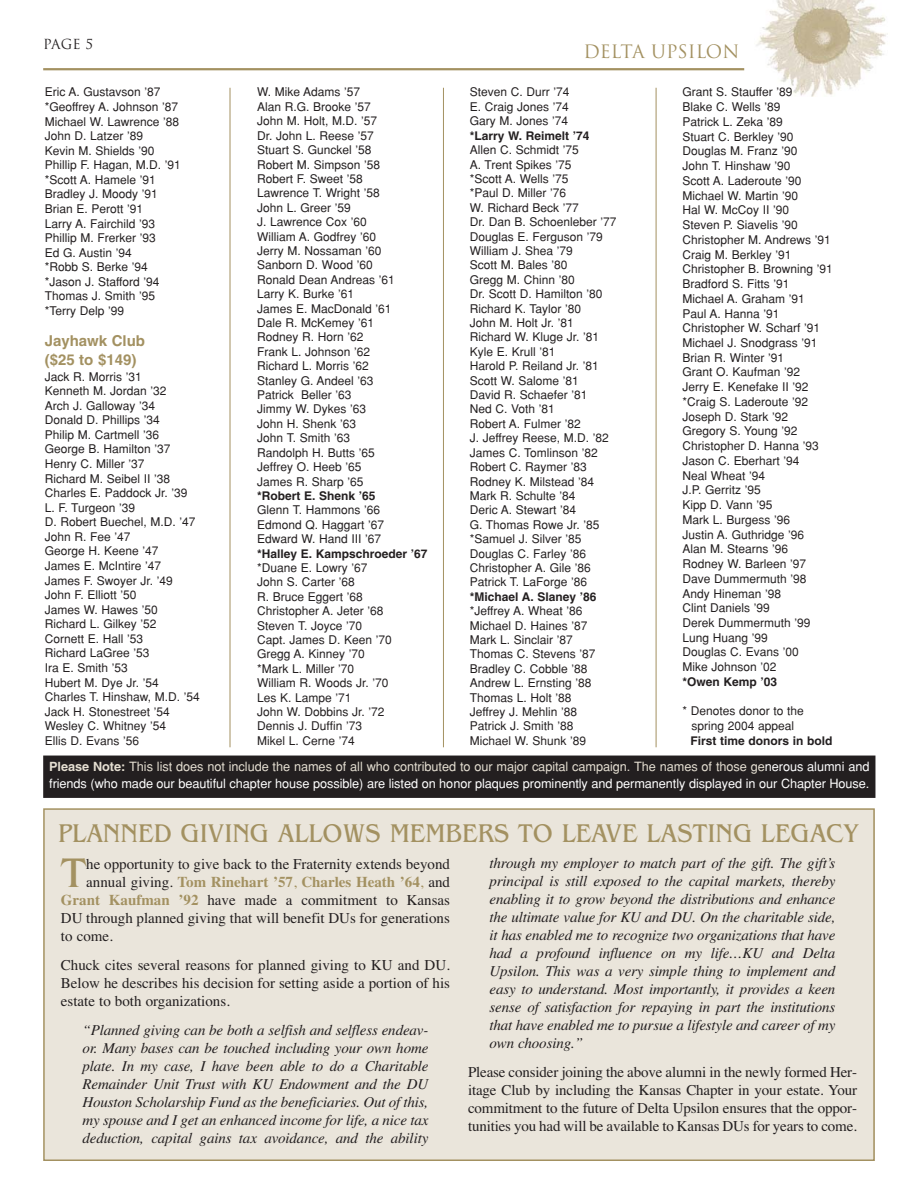
<style>
.page{position:relative;width:918px;height:1188px;background:#fff}
.page>*{position:absolute;margin:0;border:0;box-sizing:border-box;transform-origin:0 0}
.t1{font:43.2px "Benguiat";color:#a39161}
.t2{font:26.85px "Benguiat";color:#a39161;scale:.94 1}
.t3{font:18px "Trajan";color:#a39161}
.t4{font:italic 15px/18px "Times";letter-spacing:-.01em;color:#231f20;text-align:justify}
.t5{font:15px/18px "Times";color:#231f20;text-align:justify}
.t6{font:700 15px "Times";color:#a39161}
.t7{font:700 15px/18.1px "Helvetica";color:#a39161}
.t8{font:13.5px "Trajan";color:#231f20}
.t9{font:12.75px/17px "Helvetica";letter-spacing:-.005em;color:#fff}
.t10{font:12px/14.4px "Helvetica";color:#231f20}
.t11{font:700 12px "Helvetica";color:#231f20}
.s1{font-weight:700;color:#e5dfd2}
.s2{color:#e5dfd2}
.s3{font-weight:400;color:#231f20}
.s4{font-weight:400}
.s5{font-weight:700;color:#a39161}
</style>
<div class="page">
<img style="left:756px;top:0;width:132px;height:97px">
<hr style="left:43px;top:68px;width:701px;height:2px;background:#a39161">
<div style="left:44px;top:809px;width:830px;height:351px;background:#eae5db"></div>
<div style="left:43px;top:808px;width:832px;height:353px;border:2px solid #a39161"></div>
<hr style="left:230px;top:88px;width:1px;height:659px;background:#a39161">
<hr style="left:443px;top:88px;width:1px;height:659px;background:#a39161">
<hr style="left:656px;top:88px;width:1px;height:659px;background:#a39161">
<div style="left:44px;top:756px;width:831px;height:41px;background:#231f20"></div>
<div style="left:43px;top:756px;width:832px;height:42px;border:2px solid #231f20"></div>
<p class="t8" style="left:43px;top:36px;width:51px">PAGE 5</p>
<h3 class="t3" style="left:584px;top:41px;width:157px">DELTA UPSILON</h3>
<p class="t10" style="left:682px;top:86px;width:152px">Grant S. Stauffer ’89<br>Blake C. Wells ’89<br>Patrick L. Zeka ’89<br>Stuart C. Berkley ’90<br>Douglas M. Franz ’90<br>John T. Hinshaw ’90<br>Scott A. Laderoute ’90<br>Michael W. Martin ’90<br>Hal W. McCoy II ’90<br>Steven P. Siavelis ’90<br>Christopher M. Andrews ’91<br>Craig M. Berkley ’91<br>Christopher B. Browning ’91<br>Bradford S. Fitts ’91<br>Michael A. Graham ’91<br>Paul A. Hanna ’91<br>Christopher W. Scharf ’91<br>Michael J. Snodgrass ’91<br>Brian R. Winter ’91<br>Grant O. Kaufman ’92<br>Jerry E. Kenefake II ’92 *Craig S. Laderoute ’92<br>Joseph D. Stark ’92<br>Gregory S. Young ’92<br>Christopher D. Hanna ’93<br>Jason C. Eberhart ’94<br>Neal Wheat ’94<br>J.P. Gerritz ’95<br>Kipp D. Vann ’95<br>Mark L. Burgess ’96<br>Justin A. Guthridge ’96<br>Alan M. Stearns ’96<br>Rodney W. Barleen ’97<br>Dave Dummermuth ’98<br>Andy Hineman ’98<br>Clint Daniels ’99<br>Derek Dummermuth ’99<br>Lung Huang ’99<br>Douglas C. Evans ’00<br>Mike Johnson ’02</p>
<p class="t11" style="left:682px;top:677px;width:96px">*Owen Kemp ’03</p>
<p class="t10" style="left:682px;top:705px;width:123px;text-align:center">* Denotes donor to the spring 2004 appeal</p>
<p class="t11" style="left:690px;top:736px;width:143px">First time donors in bold</p>
<p class="t9" style="left:49px;top:759px;width:822px"><span class="s1">Please Note:</span> <span class="s2">This list does not include the names of all who contributed to our major capital campaign. The names of those ge</span>nerous alumni and friends (who made our beautiful chapter house possible) are listed on honor plaques prominently and permanently displayed in our Chapter House.</p>
<h2 class="t2" style="left:58px;top:823px;width:853px">PLANNED GIVING ALLOWS MEMBERS TO LEAVE LASTING LEGACY</h2>
<h1 class="t1" style="left:61px;top:857px;width:27px">T</h1>
<p class="t5" style="left:86px;top:857px;width:365px">he opportunity to give back to the Fraternity extends beyond</p>
<p class="t10" style="left:45px;top:86px;width:138px">Eric A. Gustavson ’87 *Geoffrey A. Johnson ’87<br>Michael W. Lawrence ’88<br>John D. Latzer ’89<br>Kevin M. Shields ’90<br>Phillip F. Hagan, M.D. ’91 *Scott A. Hamele ’91<br>Bradley J. Moody ’91<br>Brian E. Perott ’91<br>Larry A. Fairchild ’93<br>Phillip M. Frerker ’93<br>Ed G. Austin ’94<br>*Robb S. Berke ’94 *Jason J. Stafford ’94<br>Thomas J. Smith ’95 *Terry Delp ’99</p>
<p class="t7" style="left:45px;top:333px;width:102px">Jayhawk Club ($25 to $149)</p>
<p class="t10" style="left:45px;top:370px;width:157px">Jack R. Morris ’31<br>Kenneth M. Jordan ’32<br>Arch J. Galloway ’34<br>Donald D. Phillips ’34<br>Philip M. Cartmell ’36<br>George B. Hamilton ’37<br>Henry C. Miller ’37<br>Richard M. Seibel II ’38<br>Charles E. Paddock Jr. ’39<br>L. F. Turgeon ’39<br>D. Robert Buechel, M.D. ’47<br>John R. Fee ’47<br>George H. Keene ’47<br>James E. McIntire ’47<br>James F. Swoyer Jr. ’49<br>John F. Elliott ’50<br>James W. Hawes ’50<br>Richard L. Gilkey ’52<br>Cornett E. Hall ’53<br>Richard LaGree ’53<br>Ira E. Smith ’53<br>Hubert M. Dye Jr. ’54<br>Charles T. Hinshaw, M.D. ’54<br>Jack H. Stonestreet ’54<br>Wesley C. Whitney ’54<br>Ellis D. Evans ’56</p>
<p class="t10" style="left:470px;top:86px;width:101px;text-align:justify">Steven C. Durr ’74<br>E. Craig Jones ’74<br>Gary M. Jones ’74</p>
<p class="t11" style="left:470px;top:131px;width:121px">*Larry W. Reimelt ’74</p>
<p class="t10" style="left:470px;top:144px;width:148px">Allen C. Schmidt ’75<br>A. Trent Spikes ’75<br>*Scott A. Wells ’75<br>*Paul D. Miller ’76<br>W. Richard Beck ’77<br>Dr. Dan B. Schoenleber ’77<br>Douglas E. Ferguson ’79<br>William J. Shea ’79<br>Scott M. Bales ’80<br>Gregg M. Chinn ’80<br>Dr. Scott D. Hamilton ’80<br>Richard K. Taylor ’80<br>John M. Holt Jr. ’81<br>Richard W. Kluge Jr. ’81<br>Kyle E. Krull ’81<br>Harold P. Reiland Jr. ’81<br>Scott W. Salome ’81<br>David R. Schaefer ’81<br>Ned C. Voth ’81<br>Robert A. Fulmer ’82<br>J. Jeffrey Reese, M.D. ’82<br>James C. Tomlinson ’82<br>Robert C. Raymer ’83<br>Rodney K. Milstead ’84<br>Mark R. Schulte ’84<br>Deric A. Stewart ’84<br>G. Thomas Rowe Jr. ’85 *Samuel J. Silver ’85<br>Douglas C. Farley ’86<br>Christopher A. Gile ’86<br>Patrick T. LaForge ’86</p>
<p class="t11" style="left:470px;top:592px;width:128px">*Michael A. Slaney ’86</p>
<p class="t10" style="left:470px;top:605px;width:127px">*Jeffrey A. Wheat ’86<br>Michael D. Haines ’87<br>Mark L. Sinclair ’87<br>Thomas C. Stevens ’87<br>Bradley C. Cobble ’88<br>Andrew L. Ernsting ’88<br>Thomas L. Holt ’88<br>Jeffrey J. Mehlin ’88<br>Patrick J. Smith ’88<br>Michael W. Shunk ’89</p>
<p class="t10" style="left:257px;top:86px;width:139px">W. Mike Adams ’57<br>Alan R.G. Brooke ’57<br>John M. Holt, M.D. ’57<br>Dr. John L. Reese ’57<br>Stuart S. Gunckel ’58<br>Robert M. Simpson ’58<br>Robert F. Sweet ’58<br>Lawrence T. Wright ’58<br>John L. Greer ’59<br>J. Lawrence Cox ’60<br>William A. Godfrey ’60<br>Jerry M. Nossaman ’60<br>Sanborn D. Wood ’60<br>Ronald Dean Andreas ’61<br>Larry K. Burke ’61<br>James E. MacDonald ’61<br>Dale R. McKemey ’61<br>Rodney R. Horn ’62<br>Frank L. Johnson ’62<br>Richard L. Morris ’62<br>Stanley G. Andeel ’63<br>Patrick Beller ’63<br>Jimmy W. Dykes ’63<br>John H. Shenk ’63<br>John T. Smith ’63<br>Randolph H. Butts ’65<br>Jeffrey O. Heeb ’65<br>James R. Sharp ’65</p>
<p class="t11" style="left:257px;top:491px;width:120px">*Robert E. Shenk ’65</p>
<p class="t10" style="left:257px;top:504px;width:129px">Glenn T. Hammons ’66<br>Edmond Q. Haggart ’67<br>Edward W. Hand III ’67</p>
<p class="t11" style="left:257px;top:549px;width:172px">*Halley E. Kampschroeder ’67</p>
<p class="t10" style="left:257px;top:562px;width:136px">*Duane E. Lowry ’67<br>John S. Carter ’68<br>R. Bruce Eggert ’68<br>Christopher A. Jeter ’68<br>Steven T. Joyce ’70<br>Capt. James D. Keen ’70<br>Gregg A. Kinney ’70 *Mark L. Miller ’70<br>William R. Woods Jr. ’70<br>Les K. Lampe ’71<br>John W. Dobbins Jr. ’72<br>Dennis J. Duffin ’73<br>Mikel L. Cerne ’74</p>
<p class="t4" style="left:490px;top:855px;width:347px">through my employer to match part of the gift. The gift’s principal is still exposed to the capital markets, thereby enabling it to grow beyond the distributions and enhance the ultimate value for KU and DU. On the charitable side, it has enabled me to recognize two organizations that have had a profound influence on my life…KU and Delta Upsilon. This was a very simple thing to implement and easy to understand. Most importantly, it provides a keen sense of satisfaction for repaying in part the institutions that have enabled me to pursue a lifestyle and career of my own choosing.”</p>
<p class="t5" style="left:468px;top:1064px;width:391px">Please consider joining the above alumni in the newly formed Her&shy;itage Club by including the Kansas Chapter in your estate. Your commitment to the future of Delta Upsilon ensures that the oppor&shy;tunities you had will be available to Kansas DUs for years to come.</p>
<p class="t6" style="left:86px;top:877px;width:365px"><span class="s3">annual giving.</span> Tom Rinehart ’57<span class="s4">,</span> Charles Heath ’64<span class="s4">,</span> <span class="s3">and</span></p>
<p class="t5" style="left:61px;top:893px;width:391px"><span class="s5">Grant Kaufman ’92</span> have made a commitment to Kansas</p>
<p class="t5" style="left:61px;top:911px;width:391px">DU through planned giving that will benefit DUs for generations</p>
<p class="t5" style="left:61px;top:929px;width:54px">to come.</p>
<p class="t5" style="left:61px;top:958px;width:391px">Chuck cites several reasons for planned giving to KU and DU.<br>Below he describes his decision for setting aside a portion of his estate to both organizations.</p>
<p class="t4" style="left:83px;top:1022px;width:347px">“Planned giving can be both a selfish and selfless endeav&shy;or. Many bases can be touched including your own home plate. In my case, I have been able to do a Charitable Remainder Unit Trust with KU Endowment and the DU Houston Scholarship Fund as the beneficiaries. Out of this, my spouse and I get an enhanced income for life, a nice tax deduction, capital gains tax avoidance, and the ability</p>
</div>
